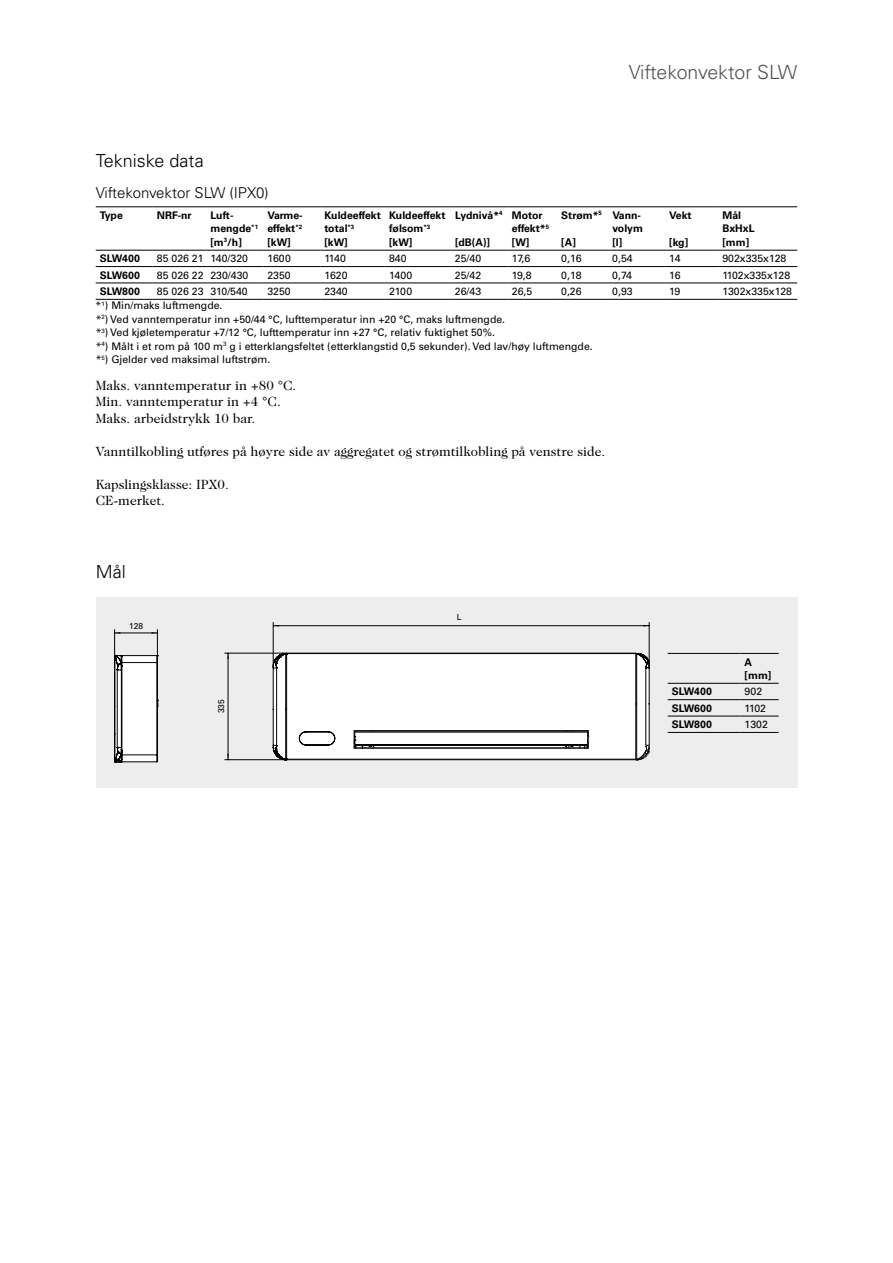
<style>
.page{position:relative;width:893px;height:1263px;background:#fff}
.page>*{position:absolute;margin:0;border:0;box-sizing:border-box;transform-origin:0 0}
.t1{font:300 19.5px "Univers";color:#525251}
.t2{font:300 18px "Univers";color:#000}
.t3{font:300 15px "Univers";color:#000}
.t4{font:13.5px/16.5px "Caslon Two Twenty Four";color:#000}
.t5{font:10.5px/13.5px "Univers";color:#000}
.t6{font:700 10.5px/13.5px "Univers";color:#000}
.t7{font:8.4px "Univers";color:#000}
</style>
<div class="page">
<div style="left:96px;top:597px;width:701px;height:191px;background:#ededed"></div>
<hr style="left:273px;top:622px;width:1px;height:46px;background:#000">
<hr style="left:649px;top:622px;width:1px;height:46px;background:#000">
<svg style="left:114px;top:625px;width:536px;height:137px"></svg>
<hr style="left:668px;top:653px;width:72px;height:1px;background:#000">
<hr style="left:740px;top:653px;width:39px;height:1px;background:#000">
<hr style="left:668px;top:683px;width:72px;height:1px;background:#000">
<hr style="left:740px;top:683px;width:39px;height:1px;background:#000">
<hr style="left:668px;top:732px;width:72px;height:1px;background:#000">
<hr style="left:740px;top:732px;width:39px;height:1px;background:#000">
<hr style="left:668px;top:699px;width:72px;height:1px;background:#000">
<hr style="left:740px;top:699px;width:39px;height:1px;background:#000">
<hr style="left:668px;top:716px;width:72px;height:1px;background:#000">
<hr style="left:740px;top:716px;width:39px;height:1px;background:#000">
<hr style="left:96px;top:206px;width:57px;height:1px;background:#000">
<hr style="left:153px;top:206px;width:53px;height:1px;background:#000">
<hr style="left:206px;top:206px;width:57px;height:1px;background:#000">
<hr style="left:263px;top:206px;width:57px;height:1px;background:#000">
<hr style="left:320px;top:206px;width:65px;height:1px;background:#000">
<hr style="left:385px;top:206px;width:66px;height:1px;background:#000">
<hr style="left:451px;top:206px;width:57px;height:1px;background:#000">
<hr style="left:508px;top:206px;width:49px;height:1px;background:#000">
<hr style="left:557px;top:206px;width:51px;height:1px;background:#000">
<hr style="left:608px;top:206px;width:57px;height:1px;background:#000">
<hr style="left:665px;top:206px;width:53px;height:1px;background:#000">
<hr style="left:718px;top:206px;width:79px;height:1px;background:#000">
<hr style="left:718px;top:250px;width:79px;height:1px;background:#000">
<hr style="left:96px;top:250px;width:57px;height:1px;background:#000">
<hr style="left:608px;top:250px;width:57px;height:1px;background:#000">
<hr style="left:665px;top:250px;width:53px;height:1px;background:#000">
<hr style="left:153px;top:250px;width:53px;height:1px;background:#000">
<hr style="left:206px;top:250px;width:57px;height:1px;background:#000">
<hr style="left:263px;top:250px;width:57px;height:1px;background:#000">
<hr style="left:320px;top:250px;width:65px;height:1px;background:#000">
<hr style="left:385px;top:250px;width:66px;height:1px;background:#000">
<hr style="left:451px;top:250px;width:57px;height:1px;background:#000">
<hr style="left:508px;top:250px;width:49px;height:1px;background:#000">
<hr style="left:557px;top:250px;width:51px;height:1px;background:#000">
<hr style="left:96px;top:299px;width:57px;height:1px;background:#000">
<hr style="left:153px;top:299px;width:53px;height:1px;background:#000">
<hr style="left:206px;top:299px;width:57px;height:1px;background:#000">
<hr style="left:263px;top:299px;width:57px;height:1px;background:#000">
<hr style="left:320px;top:299px;width:65px;height:1px;background:#000">
<hr style="left:385px;top:299px;width:66px;height:1px;background:#000">
<hr style="left:451px;top:299px;width:57px;height:1px;background:#000">
<hr style="left:508px;top:299px;width:49px;height:1px;background:#000">
<hr style="left:557px;top:299px;width:51px;height:1px;background:#000">
<hr style="left:608px;top:299px;width:57px;height:1px;background:#000">
<hr style="left:665px;top:299px;width:53px;height:1px;background:#000">
<hr style="left:718px;top:299px;width:79px;height:1px;background:#000">
<hr style="left:96px;top:266px;width:57px;height:1px;background:#000">
<hr style="left:153px;top:266px;width:53px;height:1px;background:#000">
<hr style="left:206px;top:266px;width:57px;height:1px;background:#000">
<hr style="left:263px;top:266px;width:57px;height:1px;background:#000">
<hr style="left:320px;top:266px;width:65px;height:1px;background:#000">
<hr style="left:385px;top:266px;width:66px;height:1px;background:#000">
<hr style="left:451px;top:266px;width:57px;height:1px;background:#000">
<hr style="left:508px;top:266px;width:49px;height:1px;background:#000">
<hr style="left:557px;top:266px;width:51px;height:1px;background:#000">
<hr style="left:608px;top:266px;width:57px;height:1px;background:#000">
<hr style="left:665px;top:266px;width:53px;height:1px;background:#000">
<hr style="left:718px;top:266px;width:79px;height:1px;background:#000">
<hr style="left:96px;top:283px;width:57px;height:1px;background:#000">
<hr style="left:153px;top:283px;width:53px;height:1px;background:#000">
<hr style="left:206px;top:283px;width:57px;height:1px;background:#000">
<hr style="left:263px;top:283px;width:57px;height:1px;background:#000">
<hr style="left:320px;top:283px;width:65px;height:1px;background:#000">
<hr style="left:385px;top:283px;width:66px;height:1px;background:#000">
<hr style="left:451px;top:283px;width:57px;height:1px;background:#000">
<hr style="left:508px;top:283px;width:49px;height:1px;background:#000">
<hr style="left:557px;top:283px;width:51px;height:1px;background:#000">
<hr style="left:608px;top:283px;width:57px;height:1px;background:#000">
<hr style="left:665px;top:283px;width:53px;height:1px;background:#000">
<hr style="left:718px;top:283px;width:79px;height:1px;background:#000">
<h1 class="t1" style="left:629px;top:61px;width:170px">Viftekonvektor SLW</h1>
<h2 class="t2" style="left:96px;top:149px;width:109px">Tekniske data</h2>
<h3 class="t3" style="left:96px;top:184px;width:175px">Viftekonvektor SLW (IPX0)</h3>
<p class="t6" style="left:100px;top:209px;width:24px">Type</p>
<p class="t6" style="left:157px;top:209px;width:36px">NRF-nr</p>
<p class="t6" style="left:210px;top:209px;width:49px">Luft&shy;mengde<sup>*1 </sup>[m<sup>3</sup>/h]</p>
<p class="t6" style="left:267px;top:209px;width:37px;text-align:justify">Varme&shy;effekt<sup>*2 </sup>[kW]</p>
<p class="t6" style="left:324px;top:209px;width:58px">Kuldeeffekt total<sup>*3<br></sup>[kW]</p>
<p class="t6" style="left:389px;top:209px;width:58px">Kuldeeffekt følsom<sup>*3 </sup>[kW]</p>
<p class="t6" style="left:455px;top:209px;width:49px">Lydnivå*<sup>4</sup></p>
<p class="t6" style="left:455px;top:236px;width:36px">[dB(A)]</p>
<p class="t6" style="left:512px;top:209px;width:39px">Motor effekt*<sup>5 </sup>[W]</p>
<p class="t6" style="left:561px;top:209px;width:42px">Strøm*<sup>5</sup></p>
<p class="t6" style="left:561px;top:236px;width:16px">[A]</p>
<p class="t6" style="left:612px;top:209px;width:32px">Vann&shy;volym [l]</p>
<p class="t6" style="left:669px;top:209px;width:24px">Vekt</p>
<p class="t6" style="left:669px;top:236px;width:20px">[kg]</p>
<p class="t6" style="left:722px;top:209px;width:34px">Mål<br>BxHxL [mm]</p>
<p class="t6" style="left:100px;top:252px;width:42px">SLW400</p>
<p class="t5" style="left:157px;top:252px;width:93px">85 026 21 140/320</p>
<p class="t5" style="left:267px;top:252px;width:25px">1600</p>
<p class="t5" style="left:324px;top:252px;width:23px">1140</p>
<p class="t5" style="left:389px;top:252px;width:19px">840</p>
<p class="t5" style="left:455px;top:252px;width:28px">25/40</p>
<p class="t5" style="left:512px;top:252px;width:20px">17,6</p>
<p class="t5" style="left:561px;top:252px;width:22px">0,16</p>
<p class="t5" style="left:612px;top:252px;width:22px">0,54</p>
<p class="t5" style="left:669px;top:252px;width:13px">14</p>
<p class="t5" style="left:722px;top:252px;width:66px">902x335x128</p>
<p class="t6" style="left:100px;top:268px;width:42px">SLW600</p>
<p class="t5" style="left:157px;top:268px;width:93px">85 026 22 230/430</p>
<p class="t5" style="left:267px;top:268px;width:25px">2350</p>
<p class="t5" style="left:324px;top:268px;width:25px">1620</p>
<p class="t5" style="left:389px;top:268px;width:25px">1400</p>
<p class="t5" style="left:455px;top:268px;width:28px">25/42</p>
<p class="t5" style="left:512px;top:268px;width:21px">19,8</p>
<p class="t5" style="left:561px;top:268px;width:22px">0,18</p>
<p class="t5" style="left:612px;top:268px;width:21px">0,74</p>
<p class="t5" style="left:669px;top:268px;width:13px">16</p>
<p class="t5" style="left:722px;top:268px;width:69px">1102x335x128</p>
<p class="t6" style="left:100px;top:285px;width:42px">SLW800</p>
<p class="t5" style="left:157px;top:285px;width:92px">85 026 23 310/540</p>
<p class="t5" style="left:267px;top:285px;width:25px">3250</p>
<p class="t5" style="left:324px;top:285px;width:25px">2340</p>
<p class="t5" style="left:389px;top:285px;width:25px">2100</p>
<p class="t5" style="left:455px;top:285px;width:28px">26/43</p>
<p class="t5" style="left:512px;top:285px;width:22px">26,5</p>
<p class="t5" style="left:561px;top:285px;width:22px">0,26</p>
<p class="t5" style="left:612px;top:285px;width:22px">0,93</p>
<p class="t5" style="left:669px;top:285px;width:13px">19</p>
<p class="t5" style="left:722px;top:285px;width:71px">1302x335x128</p>
<p class="t5" style="left:96px;top:299px;width:499px">*<sup>1</sup>) Min/maks luftmengde.<br>*<sup>2</sup>) Ved vanntemperatur inn +50/44 °C, lufttemperatur inn +20 °C, maks luftmengde.<br>*<sup>3</sup>) Ved kjøletemperatur +7/12 °C, lufttemperatur inn +27 °C, relativ fuktighet 50%.<br>*<sup>4</sup>) Målt i et rom på 100 m<sup>3</sup> g i etterklangsfeltet (etterklangstid 0,5 sekunder). Ved lav/høy luftmengde. *<sup>5</sup>) Gjelder ved maksimal luftstrøm.</p>
<p class="t4" style="left:96px;top:377px;width:202px">Maks. vanntemperatur in +80 °C.<br>Min. vanntemperatur in +4 °C.<br>Maks. arbeidstrykk 10 bar.</p>
<p class="t4" style="left:96px;top:443px;width:511px">Vanntilkobling utføres på høyre side av aggregatet og strømtilkobling på venstre side.</p>
<p class="t4" style="left:96px;top:476px;width:135px">Kapslingsklasse: IPX0.<br>CE-merket.</p>
<h2 class="t2" style="left:96px;top:560px;width:31px">Mål</h2>
<p class="t7" style="left:129px;top:621px;width:15px">128</p>
<p class="t7" style="left:216px;top:713px;width:16px;rotate:-90deg">335</p>
<p class="t7" style="left:457px;top:612px;width:6px">L</p>
<p class="t6" style="left:745px;top:655px;width:28px">A [mm]</p>
<p class="t6" style="left:672px;top:685px;width:42px">SLW400</p>
<p class="t5" style="left:745px;top:685px;width:19px">902</p>
<p class="t6" style="left:672px;top:701px;width:42px">SLW600</p>
<p class="t5" style="left:745px;top:701px;width:23px">1102</p>
<p class="t6" style="left:672px;top:718px;width:42px">SLW800</p>
<p class="t5" style="left:745px;top:718px;width:25px">1302</p>
</div>
